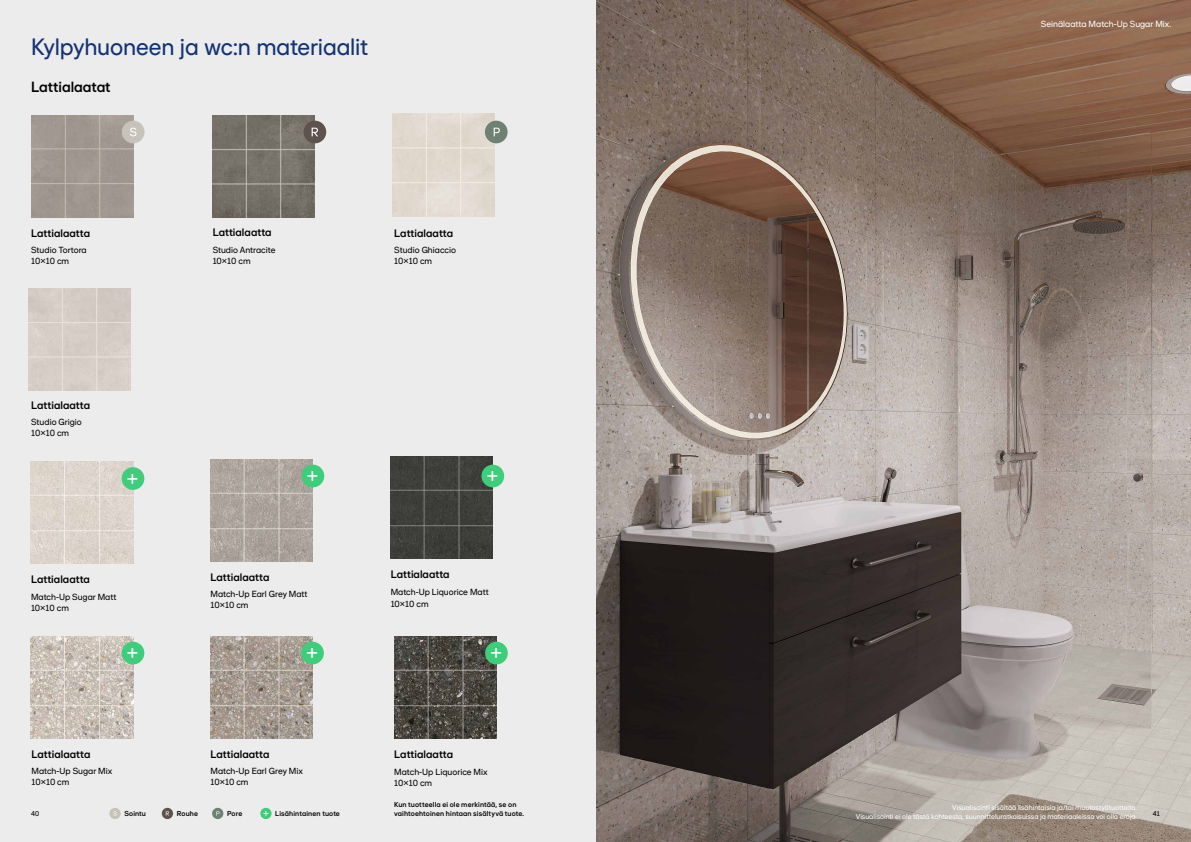
<style>
.page{position:relative;width:1191px;height:842px;background:#ececec}
.page>*{position:absolute;margin:0;border:0;box-sizing:border-box;transform-origin:0 0}
.t1{font:24px "Shape Sans";letter-spacing:-.01em;color:#143275}
.t2{font:21px "Shape Sans";color:#fff}
.t3{font:500 15px "Shape Sans";letter-spacing:-.005em;color:#000}
.t4{font:500 11px "Shape Sans";color:#000}
.t5{font:9px/11px "Shape Sans";color:#000}
.t6{font:9px "Shape Sans";color:#fff}
.t7{font:7.3px/9.3px "Shape Sans";color:#fff;text-align:right}
.t8{font:500 7.3px "Shape Sans";letter-spacing:.015em;color:#000}
.t9{font:7px "Shape Sans Display";color:#000}
</style>
<div class="page">
<img style="left:391px;top:456px;width:102px;height:102px">
<div style="left:481px;top:465px;width:23px;height:22px;background:#3ece7b;border-radius:50%"></div>
<img style="left:394px;top:636px;width:102px;height:102px">
<img style="left:392px;top:114px;width:102px;height:102px">
<div style="left:485px;top:642px;width:23px;height:22px;background:#3ece7b;border-radius:50%"></div>
<img style="left:596px;top:0;width:595px;height:842px">
<div style="left:260px;top:808px;width:11px;height:11px;background:#3ece7b;border-radius:50%"></div>
<svg style="left:263px;top:811px;width:5px;height:5px"></svg>
<div style="left:109px;top:808px;width:12px;height:11px;background:#c6c3bb;border-radius:50%"></div>
<svg style="left:113px;top:811px;width:4px;height:5px"></svg>
<svg style="left:212px;top:808px;width:11px;height:11px"></svg>
<div style="left:162px;top:808px;width:11px;height:11px;background:#5e524e;border-radius:50%"></div>
<svg style="left:166px;top:811px;width:3px;height:5px"></svg>
<div style="left:29px;top:288px;width:102px;height:102px;background:#d6cdc6"></div>
<img style="left:31px;top:115px;width:102px;height:102px">
<div style="left:122px;top:121px;width:22px;height:22px;background:#c6c3bb;border-radius:50%"></div>
<svg style="left:130px;top:128px;width:6px;height:8px"></svg>
<div style="left:485px;top:121px;width:22px;height:22px;background:#6e8173;border-radius:50%"></div>
<svg style="left:493px;top:128px;width:7px;height:8px"></svg>
<img style="left:213px;top:115px;width:102px;height:102px">
<img style="left:31px;top:461px;width:102px;height:103px">
<div style="left:122px;top:467px;width:22px;height:23px;background:#3ece7b;border-radius:50%"></div>
<img style="left:31px;top:636px;width:102px;height:102px">
<div style="left:122px;top:642px;width:22px;height:22px;background:#3ece7b;border-radius:50%"></div>
<img style="left:211px;top:459px;width:102px;height:102px">
<div style="left:301px;top:465px;width:23px;height:22px;background:#3ece7b;border-radius:50%"></div>
<img style="left:211px;top:636px;width:102px;height:102px">
<div style="left:301px;top:642px;width:23px;height:22px;background:#3ece7b;border-radius:50%"></div>
<div style="left:303px;top:121px;width:23px;height:22px;background:#5e524e;border-radius:50%"></div>
<svg style="left:312px;top:128px;width:6px;height:8px"></svg>
<p class="t6" style="left:1040px;top:18px;width:132px">Seinälaatta Match-Up Sugar Mix.</p>
<h1 class="t1" style="left:31px;top:32px;width:338px">Kylpyhuoneen ja wc:n materiaalit</h1>
<h3 class="t3" style="left:31px;top:78px;width:81px">Lattialaatat</h3>
<p class="t4" style="left:31px;top:226px;width:60px">Lattialaatta</p>
<p class="t5" style="left:31px;top:244px;width:57px">Studio Tortora<br>10×10 cm</p>
<p class="t4" style="left:213px;top:226px;width:60px">Lattialaatta</p>
<p class="t5" style="left:213px;top:244px;width:64px">Studio Antracite<br>10×10 cm</p>
<p class="t4" style="left:394px;top:226px;width:60px">Lattialaatta</p>
<p class="t5" style="left:394px;top:244px;width:63px">Studio Ghiaccio<br>10×10 cm</p>
<p class="t4" style="left:31px;top:398px;width:60px">Lattialaatta</p>
<p class="t5" style="left:31px;top:416px;width:52px">Studio Grigio<br>10×10 cm</p>
<h2 class="t2" style="left:127px;top:466px;width:13px">+</h2>
<h2 class="t2" style="left:307px;top:463px;width:13px">+</h2>
<h2 class="t2" style="left:487px;top:463px;width:13px">+</h2>
<p class="t4" style="left:31px;top:573px;width:60px">Lattialaatta</p>
<p class="t5" style="left:31px;top:591px;width:87px">Match-Up Sugar Matt<br>10×10 cm</p>
<p class="t4" style="left:211px;top:570px;width:60px">Lattialaatta</p>
<p class="t5" style="left:211px;top:588px;width:99px">Match-Up Earl Grey Matt<br>10×10 cm</p>
<p class="t4" style="left:391px;top:568px;width:60px">Lattialaatta</p>
<p class="t5" style="left:391px;top:586px;width:99px;line-height:11.5px">Match-Up Liquorice Matt<br>10×10 cm</p>
<h2 class="t2" style="left:127px;top:640px;width:13px">+</h2>
<h2 class="t2" style="left:306px;top:640px;width:13px">+</h2>
<h2 class="t2" style="left:490px;top:640px;width:13px">+</h2>
<p class="t4" style="left:32px;top:747px;width:60px">Lattialaatta</p>
<p class="t5" style="left:32px;top:765px;width:82px">Match-Up Sugar Mix<br>10×10 cm</p>
<p class="t4" style="left:211px;top:747px;width:60px">Lattialaatta</p>
<p class="t5" style="left:211px;top:765px;width:94px">Match-Up Earl Grey Mix<br>10×10 cm</p>
<p class="t4" style="left:394px;top:747px;width:60px">Lattialaatta</p>
<p class="t5" style="left:394px;top:766px;width:95px;line-height:11.5px">Match-Up Liquorice Mix<br>10×10 cm</p>
<p class="t8" style="left:394px;top:800px;width:124px">Kun tuotteella ei ole merkintää, se on</p>
<p class="t7" style="left:855px;top:802px;width:283px">Visualisointi sisältää lisähintaisia ja/tai muutostyötuotteita.<br>Visualisointi ei ole tästä kohteesta, suunnitteluratkaisuissa ja materiaaleissa voi olla eroja.</p>
<p class="t8" style="left:124px;top:809px;width:23px">Sointu</p>
<p class="t8" style="left:227px;top:809px;width:17px">Pore</p>
<p class="t8" style="left:275px;top:809px;width:66px">Lisähintainen tuote</p>
<p class="t8" style="left:177px;top:809px;width:23px">Rouhe</p>
<p class="t8" style="left:394px;top:809px;width:131px">vaihtoehtoinen hintaan sisältyvä tuote.</p>
<p class="t9" style="left:31px;top:809px;width:9px">40</p>
<p class="t9" style="left:1152px;top:809px;width:8px">41</p>
</div>
